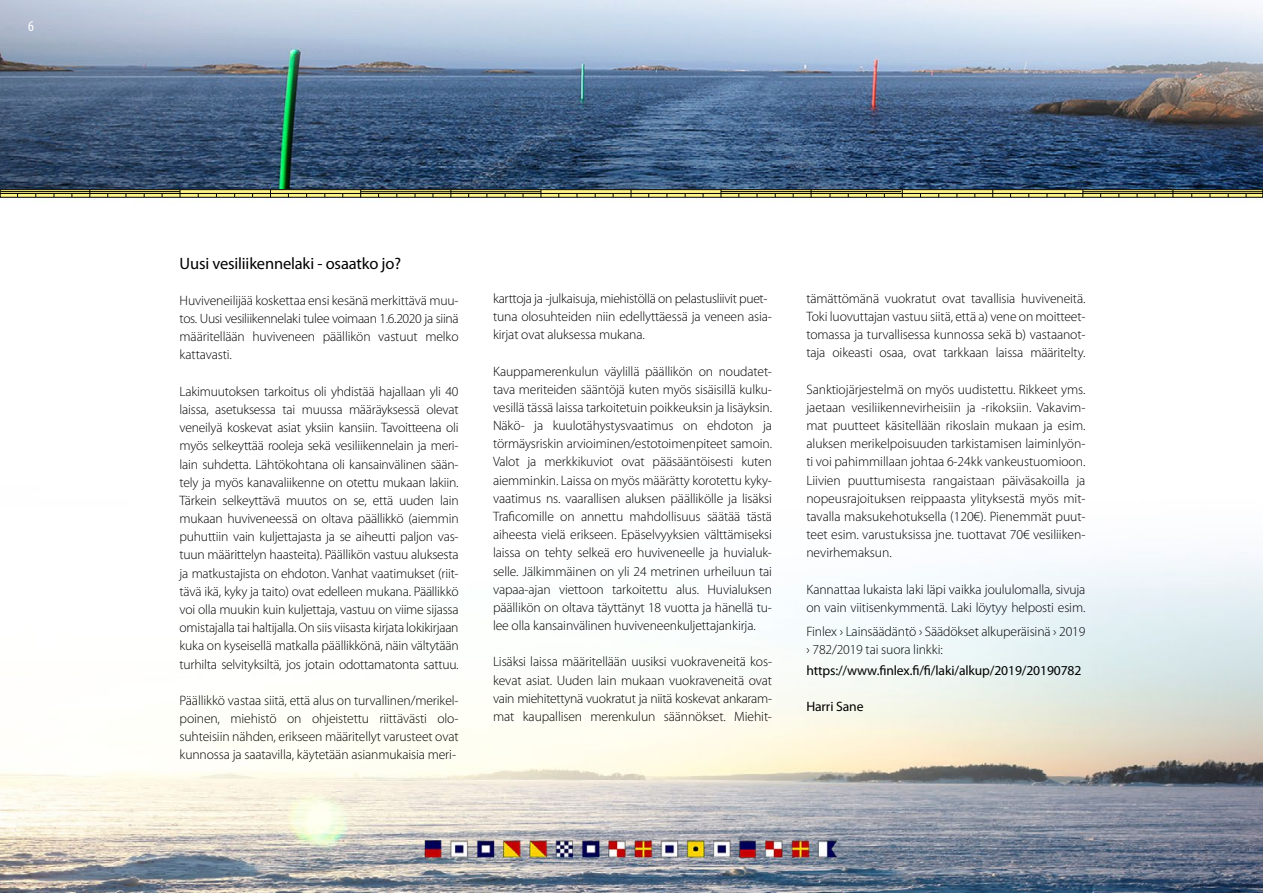
<style>
.page{position:relative;width:1263px;height:893px;background:#fff}
.page>*{position:absolute;margin:0;border:0;box-sizing:border-box;transform-origin:0 0}
.t1{font:16.5px "Myriad Pro";letter-spacing:-.01em;color:#000}
.t2{font:condensed 15px "Myriad Pro";color:#fff}
.t3{font:300 13.65px/18.1px "Myriad Pro";letter-spacing:-.01em;color:#000;text-align:justify}
.t4{font:13.65px "Myriad Pro";letter-spacing:-.01em;color:#000}
</style>
<div class="page">
<img style="left:0;top:0;width:1263px;height:893px">
<svg style="left:2px;top:191px;width:1259px;height:4px;background:#eae07e"></svg>
<div style="left:0;top:189px;width:1263px;height:8px;border:1px solid #000"></div>
<hr style="left:0;top:193px;width:1263px;height:1px;background:#000">
<hr style="left:0;top:191px;width:180px;height:1px;background:#000">
<hr style="left:361px;top:191px;width:180px;height:1px;background:#000">
<hr style="left:721px;top:191px;width:180px;height:1px;background:#000">
<hr style="left:1083px;top:191px;width:180px;height:1px;background:#000">
<p class="t2" style="left:28px;top:17px;width:7px">6</p>
<p class="t1" style="left:180px;top:253px;width:223px">Uusi vesiliikennelaki - osaatko jo?</p>
<p class="t3" style="left:180px;top:291px;width:281px">Huviveneilijää koskettaa ensi kesänä merkittävä muu&shy;tos. Uusi vesiliikennelaki tulee voimaan 1.6.2020 ja siinä määritellään huviveneen päällikön vastuut melko kattavasti.</p>
<p class="t3" style="left:180px;top:382px;width:281px">Lakimuutoksen tarkoitus oli yhdistää hajallaan yli 40 laissa, asetuksessa tai muussa määräyksessä olevat veneilyä koskevat asiat yksiin kansiin. Tavoitteena oli myös selkeyttää rooleja sekä vesiliikennelain ja meri&shy;lain suhdetta. Lähtökohtana oli kansainvälinen sään&shy;tely ja myös kanavaliikenne on otettu mukaan lakiin.<br>Tärkein selkeyttävä muutos on se, että uuden lain mukaan huviveneessä on oltava päällikkö (aiemmin puhuttiin vain kuljettajasta ja se aiheutti paljon vas&shy;tuun määrittelyn haasteita). Päällikön vastuu aluksesta ja matkustajista on ehdoton. Vanhat vaatimukset (riit&shy;tävä ikä, kyky ja taito) ovat edelleen mukana. Päällikkö voi olla muukin kuin kuljettaja, vastuu on viime sijassa omistajalla tai haltijalla. On siis viisasta kirjata lokikirjaan kuka on kyseisellä matkalla päällikkönä, näin vältytään turhilta selvityksiltä, jos jotain odottamatonta sattuu.</p>
<p class="t3" style="left:180px;top:691px;width:281px">Päällikkö vastaa siitä, että alus on turvallinen/merikel&shy;poinen, miehistö on ohjeistettu riittävästi olo&shy;suhteisiin nähden, erikseen määritellyt varusteet ovat kunnossa ja saatavilla, käytetään asianmukaisia meri-</p>
<p class="t3" style="left:493px;top:289px;width:281px;text-align:left">karttoja ja -julkaisuja, miehistöllä on pelastusliivit puet&shy;tuna olosuhteiden niin edellyttäessä ja veneen asia&shy;kirjat ovat aluksessa mukana.</p>
<p class="t3" style="left:493px;top:362px;width:281px">Kauppamerenkulun väylillä päällikön on noudatet&shy;tava meriteiden sääntöjä kuten myös sisäisillä kulku&shy;vesillä tässä laissa tarkoitetuin poikkeuksin ja lisäyksin.<br>Näkö- ja kuulotähystysvaatimus on ehdoton ja törmäysriskin arvioiminen/estotoimenpiteet samoin.<br>Valot ja merkkikuviot ovat pääsääntöisesti kuten aiemminkin. Laissa on myös määrätty korotettu kyky&shy;vaatimus ns. vaarallisen aluksen päällikölle ja lisäksi Traficomille on annettu mahdollisuus säätää tästä aiheesta vielä erikseen. Epäselvyyksien välttämiseksi laissa on tehty selkeä ero huviveneelle ja huvialuk&shy;selle. Jälkimmäinen on yli 24 metrinen urheiluun tai vapaa-ajan viettoon tarkoitettu alus. Huvialuksen päällikön on oltava täyttänyt 18 vuotta ja hänellä tu&shy;lee olla kansainvälinen huviveneenkuljettajankirja.</p>
<p class="t3" style="left:493px;top:653px;width:281px">Lisäksi laissa määritellään uusiksi vuokraveneitä kos&shy;kevat asiat. Uuden lain mukaan vuokraveneitä ovat vain miehitettynä vuokratut ja niitä koskevat ankaram&shy;mat kaupallisen merenkulun säännökset. Miehit-</p>
<p class="t3" style="left:806px;top:289px;width:281px">tämättömänä vuokratut ovat tavallisia huviveneitä.<br>Toki luovuttajan vastuu siitä, että a) vene on moitteet&shy;tomassa ja turvallisessa kunnossa sekä b) vastaanot&shy;taja oikeasti osaa, ovat tarkkaan laissa määritelty.</p>
<p class="t3" style="left:806px;top:380px;width:281px">Sanktiojärjestelmä on myös uudistettu. Rikkeet yms. jaetaan vesiliikennevirheisiin ja -rikoksiin. Vakavim&shy;mat puutteet käsitellään rikoslain mukaan ja esim. aluksen merikelpoisuuden tarkistamisen laiminlyön&shy;ti voi pahimmillaan johtaa 6-24kk vankeustuomioon.<br>Liivien puuttumisesta rangaistaan päiväsakoilla ja nopeusrajoituksen reippaasta ylityksestä myös mit&shy;tavalla maksukehotuksella (120€). Pienemmät puut&shy;teet esim. varustuksissa jne. tuottavat 70€ vesiliiken&shy;nevirhemaksun.</p>
<p class="t3" style="left:806px;top:580px;width:281px">Kannattaa lukaista laki läpi vaikka joululomalla, sivuja on vain viitisenkymmentä. Laki löytyy helposti esim.</p>
<p class="t3" style="left:806px;top:622px;width:280px">Finlex › Lainsäädäntö › Säädökset alkuperäisinä › 2019 › 782/2019 tai suora linkki:</p>
<p class="t4" style="left:806px;top:662px;width:277px">https://www.finlex.fi/fi/laki/alkup/2019/20190782</p>
<p class="t4" style="left:806px;top:698px;width:59px">Harri Sane</p>
</div>
